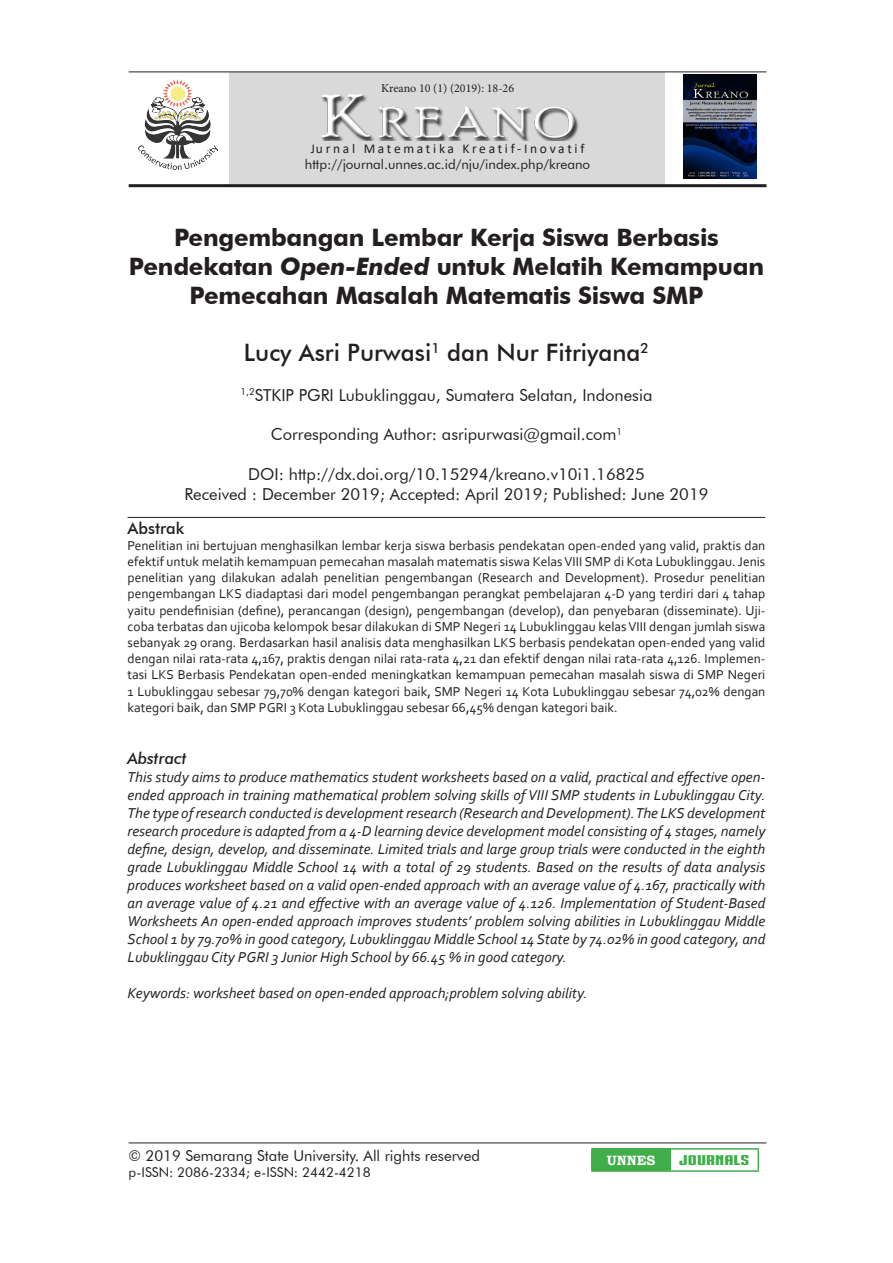
<style>
.page{position:relative;width:893px;height:1263px;background:#fff}
.page>*{position:absolute;margin:0;border:0;box-sizing:border-box;transform-origin:0 0}
.Judul{font:700 24px/28.8px "Futura BT";letter-spacing:-.01em;color:#231f20;text-align:center}
.Judul-2{font:500 24px "Futura BT";color:#231f20}
.Jurusan{font:16.5px "Futura BT";color:#231f20}
.t1{font:italic 500 16.5px "Futura BT";color:#231f20}
.t2{font:500 16.5px "Futura BT";color:#231f20}
.t3{font:italic 15px/18px "Corbel";color:#231f20;text-align:justify}
.Jurusan-2{font:15px "Futura BT";color:#231f20}
.t4{font:13.5px/16.2px "Corbel";color:#231f20;text-align:justify}
.Nama_Penulis{font:13.5px "Futura BT";color:#231f20}
.t5{font:13.5px "Calibri";letter-spacing:.2em;color:#231f20}
.Keywords{font:13.5px "IRONMANOFWAR002 NCV";color:#40ae49;scale:1.53 1}
.Keywords-2{font:700 13.5px "Bookman Old Style";color:#fff}
.t6{font:12px "Minion Pro";color:#231f20}
.s1{font-style:italic}
</style>
<div class="page">
<div style="left:230px;top:72px;width:435px;height:115px;background:#d9d9d9"></div>
<hr style="left:129px;top:72px;width:637px;height:1px;background:#231f20">
<hr style="left:129px;top:184px;width:637px;height:3px;background:#231f20">
<hr style="left:128px;top:517px;width:637px;height:1px;background:#231f20">
<div style="left:592px;top:1149px;width:78px;height:22px;background:#40ae49"></div>
<hr style="left:591px;top:1148px;width:79px;height:2px;background:#40ae49">
<hr style="left:591px;top:1150px;width:2px;height:20px;background:#40ae49">
<hr style="left:670px;top:1148px;width:89px;height:2px;background:#40ae49">
<hr style="left:757px;top:1150px;width:2px;height:20px;background:#40ae49">
<hr style="left:591px;top:1170px;width:79px;height:2px;background:#40ae49">
<hr style="left:670px;top:1170px;width:89px;height:2px;background:#40ae49">
<hr style="left:129px;top:1142px;width:637px;height:1px;background:#231f20">
<img style="left:139px;top:80px;width:78px;height:89px">
<img style="left:683px;top:74px;width:74px;height:105px">
<img style="left:321px;top:94px;width:258px;height:47px">
<p class="t6" style="left:381px;top:80px;width:135px">Kreano 10 (1) (2019): 18-26</p>
<p class="t5" style="left:311px;top:139px;width:275px">Jurnal Matematika Kreatif-Inovatif</p>
<p class="Nama_Penulis" style="left:305px;top:156px;width:287px">http://journal.unnes.ac.id/nju/index.php/kreano</p>
<p class="Judul" style="left:129px;top:223px;width:637px">Pengembangan Lembar Kerja Siswa Berbasis<br>Pendekatan <span class="s1">Open-Ended</span> untuk Melatih Kemampuan<br>Pemecahan Masalah Matematis Siswa SMP</p>
<p class="Judul-2" style="left:244px;top:338px;width:407px">Lucy Asri Purwasi<sup>1</sup> dan Nur Fitriyana<sup>2</sup></p>
<p class="Jurusan" style="left:241px;top:385px;width:413px"><sup>1,2</sup>STKIP PGRI Lubuklinggau, Sumatera Selatan, Indonesia</p>
<p class="Jurusan" style="left:271px;top:424px;width:353px">Corresponding Author: asripurwasi@gmail.com<sup>1</sup></p>
<p class="Jurusan" style="left:248px;top:464px;width:398px">DOI: http://dx.doi.org/10.15294/kreano.v10i1.16825</p>
<p class="Jurusan" style="left:184px;top:484px;width:526px">Received : December 2019; Accepted: April 2019; Published: June 2019</p>
<p class="t2" style="left:128px;top:518px;width:58px">Abstrak</p>
<p class="t4" style="left:128px;top:537px;width:639px">Penelitian ini bertujuan menghasilkan lembar kerja siswa berbasis pendekatan open-ended yang valid, praktis dan efektif untuk melatih kemampuan pemecahan masalah matematis siswa Kelas VIII SMP di Kota Lubuklinggau. Jenis penelitian yang dilakukan adalah penelitian pengembangan (Research and Development). Prosedur penelitian pengembangan LKS diadaptasi dari model pengembangan perangkat pembelajaran 4-D yang terdiri dari 4 tahap yaitu pendefinisian (define), perancangan (design), pengembangan (develop), dan penyebaran (disseminate). Uji&shy;coba terbatas dan ujicoba kelompok besar dilakukan di SMP Negeri 14 Lubuklinggau kelas VIII dengan jumlah siswa sebanyak 29 orang. Berdasarkan hasil analisis data menghasilkan LKS berbasis pendekatan open-ended yang valid dengan nilai rata-rata 4,167, praktis dengan nilai rata-rata 4,21 dan efektif dengan nilai rata-rata 4,126. Implemen&shy;tasi LKS Berbasis Pendekatan open-ended meningkatkan kemampuan pemecahan masalah siswa di SMP Negeri 1 Lubuklinggau sebesar 79,70% dengan kategori baik, SMP Negeri 14 Kota Lubuklinggau sebesar 74,02% dengan kategori baik, dan SMP PGRI 3 Kota Lubuklinggau sebesar 66,45% dengan kategori baik.</p>
<p class="t1" style="left:128px;top:748px;width:61px">Abstract</p>
<p class="t3" style="left:128px;top:768px;width:639px">This study aims to produce mathematics student worksheets based on a valid, practical and effective open&shy;ended approach in training mathematical problem solving skills of VIII SMP students in Lubuklinggau City.<br>The type of research conducted is development research (Research and Development). The LKS development research procedure is adapted from a 4-D learning device development model consisting of 4 stages, namely define, design, develop, and disseminate. Limited trials and large group trials were conducted in the eighth grade Lubuklinggau Middle School 14 with a total of 29 students. Based on the results of data analysis produces worksheet based on a valid open-ended approach with an average value of 4.167, practically with an average value of 4.21 and effective with an average value of 4.126. Implementation of Student-Based Worksheets An open-ended approach improves students’ problem solving abilities in Lubuklinggau Middle School 1 by 79.70% in good category, Lubuklinggau Middle School 14 State by 74.02% in good category, and Lubuklinggau City PGRI 3 Junior High School by 66.45 % in good category.</p>
<p class="t3" style="left:128px;top:984px;width:461px">Keywords: worksheet based on open-ended approach;problem solving ability.</p>
<p class="Jurusan-2" style="left:129px;top:1146px;width:353px">© 2019 Semarang State University. All rights reserved</p>
<p class="Keywords-2" style="left:607px;top:1150px;width:50px">UNNES</p>
<p class="Keywords" style="left:679px;top:1151px;width:48px">JOURNALS</p>
<p class="Nama_Penulis" style="left:129px;top:1164px;width:244px">p-ISSN: 2086-2334; e-ISSN: 2442-4218</p>
</div>
